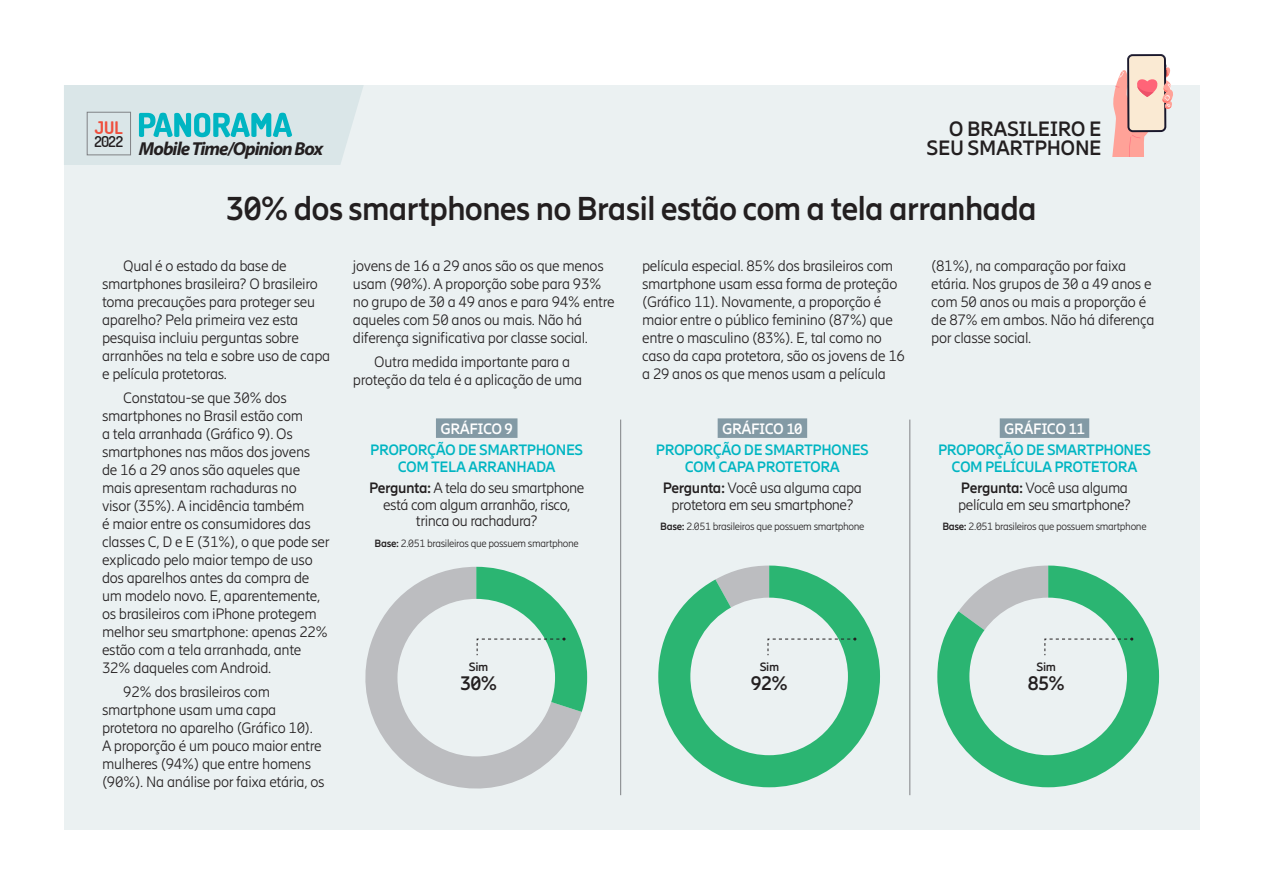
<style>
.page{position:relative;width:1263px;height:893px;background:#fff}
.page>*{position:absolute;margin:0;border:0;box-sizing:border-box;transform-origin:0 0}
.t1{font:700 33px "Ericsson Hilda";letter-spacing:-.03em;color:#231f20}
.t2{font:700 20.7px "Ericsson Hilda";letter-spacing:-.02em;color:#231f20}
.t3{font:700 19.5px "Ericsson Hilda";color:#231f20}
.t4{font:italic 700 18.9px "Myriad Pro";letter-spacing:-.05em;color:#231f20}
.t5{font:200 17.4px "Dosis";color:#ef503e}
.t6{font:300 15px/18px "Ericsson Hilda";letter-spacing:-.02em;color:#231f20}
.t7{font:700 15px/16.5px "Ericsson Hilda";letter-spacing:-.03em;color:#00b5c2;text-align:center}
.t8{font:700 15px "Ericsson Hilda";letter-spacing:-.03em;color:#fff}
.t9{font:200 15px "Dosis";color:#231f20}
.t10{font:700 12px "Ericsson Hilda";letter-spacing:-.03em;color:#231f20}
.t11{font:300 10.5px "Ericsson Hilda";letter-spacing:-.03em;color:#231f20}
.s1{font-weight:700}
</style>
<div class="page">
<div style="left:64px;top:85px;width:1135px;height:744px;background:#ebf1f2"></div>
<svg style="left:365px;top:567px;width:217px;height:222px"></svg>
<svg style="left:658px;top:566px;width:222px;height:221px"></svg>
<svg style="left:937px;top:566px;width:222px;height:221px"></svg>
<hr style="left:909px;top:420px;width:1px;height:375px;background:#808285">
<hr style="left:620px;top:420px;width:1px;height:375px;background:#808285">
<svg style="left:64px;top:85px;width:299px;height:80px;background:#c6e1e4"></svg>
<svg style="left:1112px;top:54px;width:61px;height:102px"></svg>
<div style="left:436px;top:418px;width:81px;height:20px;background:#839aa5"></div>
<div style="left:718px;top:418px;width:89px;height:20px;background:#839aa5"></div>
<div style="left:1000px;top:418px;width:89px;height:20px;background:#839aa5"></div>
<svg style="left:476px;top:567px;width:111px;height:145px"></svg>
<svg style="left:767px;top:638px;width:89px;height:18px"></svg>
<svg style="left:1044px;top:638px;width:89px;height:18px"></svg>
<p class="t5" style="left:95px;top:115px;width:29px">JUL</p>
<p class="t9" style="left:94px;top:131px;width:30px">2022</p>
<p class="t2" style="left:949px;top:116px;width:154px">O BRASILEIRO E</p>
<p class="t4" style="left:139px;top:136px;width:186px">Mobile Time/Opinion Box</p>
<p class="t2" style="left:926px;top:135px;width:177px">SEU SMARTPHONE</p>
<p class="t1" style="left:226px;top:189px;width:812px">30% dos smartphones no Brasil estão com a tela arranhada</p>
<p class="t6" style="left:102px;top:257px;width:230px;text-indent:21px">Qual é o estado da base de smartphones brasileira? O brasileiro toma precauções para proteger seu aparelho? Pela primeira vez esta pesquisa incluiu perguntas sobre arranhões na tela e sobre uso de capa e película protetoras.</p>
<p class="t6" style="left:102px;top:389px;width:229px;text-indent:21px">Constatou-se que 30% dos smartphones no Brasil estão com<br>a tela arranhada (Gráfico 9). Os smartphones nas mãos dos jovens<br>de 16 a 29 anos são aqueles que mais apresentam rachaduras no<br>visor (35%). A incidência também<br>é maior entre os consumidores das classes C, D e E (31%), o que pode ser explicado pelo maior tempo de uso dos aparelhos antes da compra de um modelo novo. E, aparentemente, os brasileiros com iPhone protegem melhor seu smartphone: apenas 22% estão com a tela arranhada, ante<br>32% daqueles com Android.</p>
<p class="t6" style="left:102px;top:683px;width:224px;text-indent:21px">92% dos brasileiros com smartphone usam uma capa protetora no aparelho (Gráfico 10).<br>A proporção é um pouco maior entre mulheres (94%) que entre homens (90%). Na análise por faixa etária, os</p>
<p class="t6" style="left:931px;top:257px;width:225px">(81%), na comparação por faixa etária. Nos grupos de 30 a 49 anos e com 50 anos ou mais a proporção é de 87% em ambos. Não há diferença por classe social.</p>
<p class="t6" style="left:353px;top:257px;width:263px">jovens de 16 a 29 anos são os que menos usam (90%). A proporção sobe para 93% no grupo de 30 a 49 anos e para 94% entre aqueles com 50 anos ou mais. Não há diferença significativa por classe social.</p>
<p class="t6" style="left:353px;top:353px;width:231px;text-indent:21px">Outra medida importante para a proteção da tela é a aplicação de uma</p>
<p class="t6" style="left:642px;top:257px;width:264px">película especial. 85% dos brasileiros com smartphone usam essa forma de proteção (Gráfico 11). Novamente, a proporção é maior entre o público feminino (87%) que entre o masculino (83%). E, tal como no caso da capa protetora, são os jovens de 16 a 29 anos os que menos usam a película</p>
<p class="t8" style="left:440px;top:420px;width:74px">GRÁFICO 9</p>
<p class="t7" style="left:370px;top:442px;width:214px">PROPORÇÃO DE SMARTPHONES<br>COM TELA ARRANHADA</p>
<p class="t6" style="left:369px;top:480px;width:217px;line-height:16.5px;text-align:center"><span class="s1">Pergunta:</span> A tela do seu smartphone está com algum arranhão, risco, trinca ou rachadura?</p>
<p class="t11" style="left:375px;top:537px;width:206px"><span class="s1">Base:</span> 2.051 brasileiros que possuem smartphone</p>
<p class="t8" style="left:722px;top:420px;width:82px">GRÁFICO 10</p>
<p class="t7" style="left:656px;top:442px;width:214px">PROPORÇÃO DE SMARTPHONES<br>COM CAPA PROTETORA</p>
<p class="t6" style="left:663px;top:480px;width:201px;line-height:16.5px;text-align:center"><span class="s1">Pergunta:</span> Você usa alguma capa protetora em seu smartphone?</p>
<p class="t11" style="left:660px;top:521px;width:206px"><span class="s1">Base:</span> 2.051 brasileiros que possuem smartphone</p>
<p class="t8" style="left:1004px;top:420px;width:82px">GRÁFICO 11</p>
<p class="t7" style="left:938px;top:442px;width:214px">PROPORÇÃO DE SMARTPHONES<br>COM PELÍCULA PROTETORA</p>
<p class="t6" style="left:958px;top:480px;width:174px;line-height:16.5px"><span class="s1">Pergunta:</span> Você usa alguma película em seu smartphone?</p>
<p class="t11" style="left:942px;top:521px;width:206px"><span class="s1">Base:</span> 2.051 brasileiros que possuem smartphone</p>
<p class="t10" style="left:469px;top:659px;width:21px">Sim</p>
<p class="t3" style="left:460px;top:672px;width:39px">30%</p>
<p class="t10" style="left:760px;top:659px;width:21px">Sim</p>
<p class="t3" style="left:751px;top:672px;width:39px">92%</p>
<p class="t10" style="left:1036px;top:659px;width:21px">Sim</p>
<p class="t3" style="left:1028px;top:672px;width:39px">85%</p>
</div>
